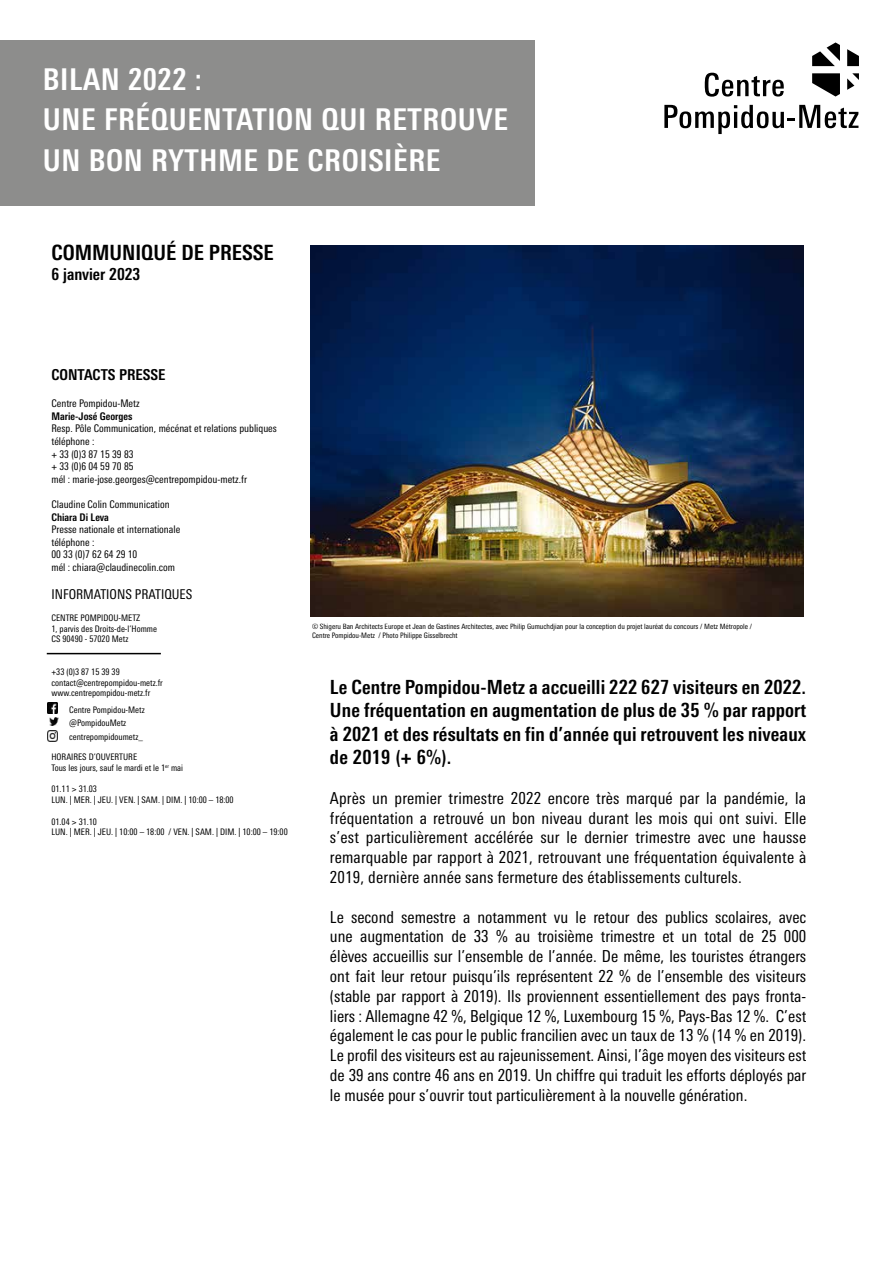
<style>
.page{position:relative;width:893px;height:1263px;background:#fff}
.page>*{position:absolute;margin:0;border:0;box-sizing:border-box;transform-origin:0 0}
.t1{font:700 condensed 30px/40.2px "Univers Next Pro";letter-spacing:.02em;color:#fff}
.t2{font:700 condensed 21px "Univers Next Pro";color:#000}
.t3{font:700 condensed 19.5px/23.4px "Univers Next Pro";letter-spacing:.01em;color:#000;text-align:justify}
.t4{font:condensed 16.5px/19.8px "Univers Next Pro";color:#000;text-align:justify}
.t5{font:700 condensed 16.5px "Univers Next Pro";color:#000}
.t6{font:700 condensed 15px "Univers Next Pro";color:#000}
.t7{font:condensed 13.5px "Univers Next Pro";color:#000}
.t8{font:condensed 10.5px/12.6px "Univers Next Pro";color:#000}
.t9{font:700 condensed 10.5px "Univers Next Pro";color:#000}
.t10{font:condensed 9px/10.8px "Univers Next Pro";color:#000}
.t11{font:condensed 7.5px/9px "Univers Next Pro";color:#000}
</style>
<div class="page">
<div style="left:0;top:40px;width:535px;height:166px;background:#8d8d8c"></div>
<svg style="left:47px;top:703px;width:12px;height:38px"></svg>
<hr style="left:47px;top:653px;width:114px;height:1px;background:#000">
<img style="left:311px;top:245px;width:493px;height:372px">
<svg style="left:705px;top:73px;width:79px;height:24px"></svg>
<svg style="left:664px;top:105px;width:194px;height:29px"></svg>
<svg style="left:812px;top:42px;width:47px;height:55px"></svg>
<h1 class="t1" style="left:43px;top:59px;width:467px">BILAN 2022 :<br>UNE FRÉQUENTATION QUI RETROUVE<br>UN BON RYTHME DE CROISIÈRE</h1>
<p class="t2" style="left:51px;top:240px;width:224px">COMMUNIQUÉ DE PRESSE</p>
<p class="t5" style="left:51px;top:264px;width:90px">6 janvier 2023</p>
<p class="t6" style="left:51px;top:366px;width:115px">CONTACTS PRESSE</p>
<p class="t8" style="left:51px;top:397px;width:90px">Centre Pompidou-Metz</p>
<p class="t9" style="left:51px;top:410px;width:82px">Marie-José Georges</p>
<p class="t8" style="left:51px;top:422px;width:227px">Resp. Pôle Communication, mécénat et relations publiques téléphone :<br>+ 33 (0)3 87 15 39 83<br>+ 33 (0)6 04 59 70 85<br>mél : marie-jose.georges@centrepompidou-metz.fr</p>
<p class="t8" style="left:51px;top:498px;width:120px">Claudine Colin Communication</p>
<p class="t9" style="left:51px;top:511px;width:59px">Chiara Di Leva</p>
<p class="t8" style="left:51px;top:523px;width:130px">Presse nationale et internationale téléphone :<br>00 33 (0)7 62 64 29 10<br>mél : chiara@claudinecolin.com</p>
<p class="t7" style="left:51px;top:586px;width:142px">INFORMATIONS PRATIQUES</p>
<p class="t10" style="left:51px;top:612px;width:107px">CENTRE POMPIDOU-METZ<br>1, parvis des Droits-de-l’Homme<br>CS 90490 - 57020 Metz</p>
<p class="t10" style="left:51px;top:666px;width:113px">+33 (0)3 87 15 39 39 contact@centrepompidou-metz.fr www.centrepompidou-metz.fr</p>
<p class="t10" style="left:69px;top:703px;width:77px;line-height:13.5px">Centre Pompidou-Metz @PompidouMetz centrepompidoumetz_</p>
<p class="t10" style="left:51px;top:751px;width:133px">HORAIRES D’OUVERTURE<br>Tous les jours, sauf le mardi et le 1<sup>er</sup> mai</p>
<p class="t10" style="left:51px;top:783px;width:184px">01.11 &gt; 31.03<br>LUN. | MER. | JEU. | VEN. | SAM. | DIM. | 10:00 – 18:00</p>
<p class="t10" style="left:51px;top:816px;width:238px">01.04 &gt; 31.10<br>LUN. | MER. | JEU. | 10:00 – 18:00 / VEN. | SAM. | DIM. | 10:00 – 19:00</p>
<p class="t11" style="left:312px;top:622px;width:441px">© Shigeru Ban Architects Europe et Jean de Gastines Architectes, avec Philip Gumuchdjian pour la conception du projet lauréat du concours / Metz Métropole /<br>Centre Pompidou-Metz / Photo Philippe Gisselbrecht</p>
<p class="t3" style="left:330px;top:675px;width:478px">Le Centre Pompidou-Metz a accueilli 222 627 visiteurs en 2022.<br>Une fréquentation en augmentation de plus de 35 % par rapport à 2021 et des résultats en fin d’année qui retrouvent les niveaux de 2019 (+ 6%).</p>
<p class="t4" style="left:330px;top:788px;width:478px">Après un premier trimestre 2022 encore très marqué par la pandémie, la fréquentation a retrouvé un bon niveau durant les mois qui ont suivi. Elle s’est particulièrement accélérée sur le dernier trimestre avec une hausse remarquable par rapport à 2021, retrouvant une fréquentation équivalente à 2019, dernière année sans fermeture des établissements culturels.</p>
<p class="t4" style="left:330px;top:907px;width:478px">Le second semestre a notamment vu le retour des publics scolaires, avec une augmentation de 33 % au troisième trimestre et un total de 25 000 élèves accueillis sur l’ensemble de l’année. De même, les touristes étrangers ont fait leur retour puisqu’ils représentent 22 % de l’ensemble des visiteurs (stable par rapport à 2019). Ils proviennent essentiellement des pays fronta&shy;liers : Allemagne 42 %, Belgique 12 %, Luxembourg 15 %, Pays-Bas 12 %. C’est également le cas pour le public francilien avec un taux de 13 % (14 % en 2019).<br>Le profil des visiteurs est au rajeunissement. Ainsi, l’âge moyen des visiteurs est de 39 ans contre 46 ans en 2019. Un chiffre qui traduit les efforts déployés par le musée pour s’ouvrir tout particulièrement à la nouvelle génération.</p>
</div>
